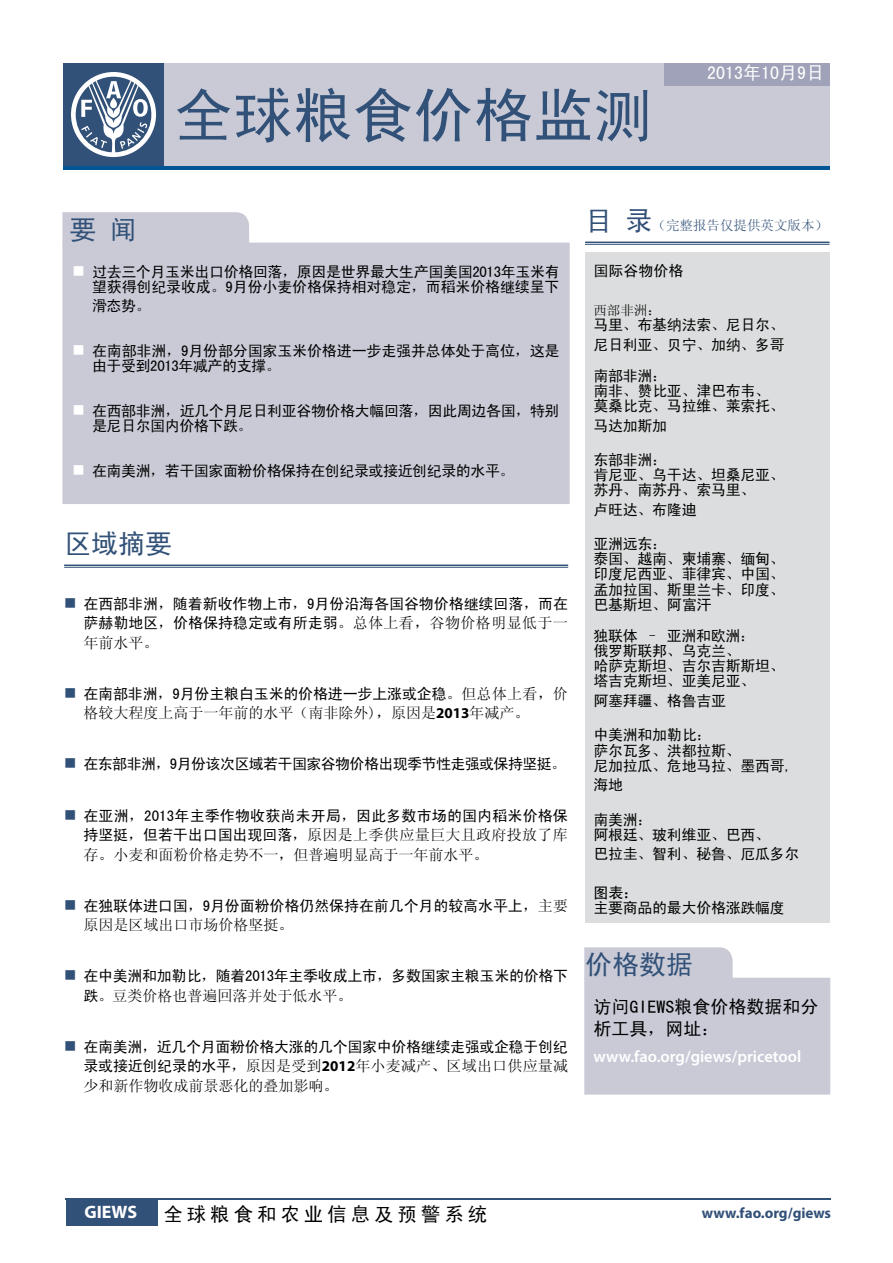
<style>
.page{position:relative;width:893px;height:1263px;background:#fff}
.page>*{position:absolute;margin:0;border:0;box-sizing:border-box;transform-origin:0 0}
.t1{font:60px "Sim Hei";color:#325178}
.t2{font:27px "Sim Hei";color:#325178}
.t3{font:19.5px "Sim Hei";letter-spacing:.2em;color:#000}
.t4{font:18px/21.6px "Sim Hei";color:#000}
.t5{font:18px "Sim Hei";color:#fff}
.t6{font:700 18px "Myriad Pro";color:#fff}
.t7{font:600 16.5px "Myriad Pro";color:#fff}
.t8{font:15px/15px "Sim Hei";letter-spacing:-.02em;color:#000}
.t9{font:15px/19.5px "Sim Sun";color:#000}
.t10{font:15px "Sim Hei";letter-spacing:-.04em;color:#000}
.t11{font:15px "Sim Hei";letter-spacing:.01em;color:#000}
.t12{font:700 15px "Myriad Pro";color:#325178}
.t13{font:13.5px "Sim Sun";color:#325178}
.t14{font:13.5px "Sim Sun";color:#000}
.s1{font-family:"Sim Hei";font-size:27px}
.s2{color:#fff}
.s3{color:#325178}
.s4{font-family:"Sim Sun"}
.s5{font-family:"Myriad Pro";font-weight:700}
.s6{font-family:"Sim Hei"}
.s7{font-family:"Sim Sun";font-size:16.5px}
</style>
<div class="page">
<div style="left:63px;top:63px;width:767px;height:105px;background:#325178"></div>
<div style="left:164px;top:63px;width:666px;height:106px;background:#c9cad6"></div>
<hr style="left:66px;top:1198px;width:765px;height:2px;background:#325178">
<hr style="left:63px;top:166px;width:767px;height:3px;background:#005596">
<svg style="left:71px;top:72px;width:85px;height:85px"></svg>
<div style="left:66px;top:1200px;width:92px;height:26px;background:#325178"></div>
<div style="left:664px;top:63px;width:166px;height:23px;background:#9fa2b8"></div>
<div style="left:585px;top:252px;width:245px;height:671px;background:#dcddde"></div>
<hr style="left:585px;top:242px;width:245px;height:1px;background:#325178">
<hr style="left:585px;top:244px;width:245px;height:1px;background:#325178">
<hr style="left:64px;top:564px;width:504px;height:2px;background:#325178">
<hr style="left:64px;top:567px;width:504px;height:1px;background:#325178">
<div style="left:62px;top:243px;width:508px;height:261px;background:#c9cad6;border:2px solid #c9cad6"></div>
<div style="left:62px;top:212px;width:187px;height:32px;background:#c9cad6"></div>
<div style="left:584px;top:978px;width:246px;height:116px;background:#c9cad6"></div>
<div style="left:584px;top:947px;width:149px;height:32px;background:#c9cad6"></div>
<h2 class="t2" style="left:69px;top:216px;width:69px">要 闻</h2>
<h1 class="t1" style="left:173px;top:85px;width:481px">全球粮食价格监测</h1>
<p class="t5" style="left:707px;top:63px;width:118px">2013年10月9日</p>
<p class="t13" style="left:585px;top:218px;width:244px"><span class="s1">目 录</span>（完整报告仅提供英文版本）</p>
<p class="t8" style="left:73px;top:264px;width:489px;text-align:right"><span class="s2">■</span> 过去三个月玉米出口价格回落，原因是世界最大生产国美国2013年玉米有望获得创纪录收成。9月份小麦价格保持相对稳定，而稻米价格继续呈下</p>
<p class="t8" style="left:92px;top:298px;width:60px">滑态势。</p>
<p class="t8" style="left:92px;top:343px;width:469px;text-indent:-19px"><span class="s2">■</span> 在南部非洲，9月份部分国家玉米价格进一步走强并总体处于高位，这是由于受到2013年减产的支撑。</p>
<p class="t8" style="left:92px;top:403px;width:469px;text-indent:-19px"><span class="s2">■</span> 在西部非洲，近几个月尼日利亚谷物价格大幅回落，因此周边各国，特别是尼日尔国内价格下跌。</p>
<p class="t8" style="left:73px;top:464px;width:443px"><span class="s2">■</span> 在南美洲，若干国家面粉价格保持在创纪录或接近创纪录的水平。</p>
<h2 class="t2" style="left:64px;top:529px;width:109px">区域摘要</h2>
<p class="t8" style="left:64px;top:594px;width:506px;line-height:19.5px;text-align:right"><span class="s3">■</span> 在西部非洲，随着新收作物上市，9月份沿海各国谷物价格继续回落，而在萨赫勒地区，价格保持稳定或有所走弱。<span class="s4">总体上看，谷物价格明显低于一</span></p>
<p class="t9" style="left:83px;top:633px;width:76px">年前水平。</p>
<p class="t8" style="left:64px;top:686px;width:505px"><span class="s3">■</span> 在南部非洲，9月份主粮白玉米的价格进一步上涨或企稳。<span class="s4">但总体上看，价</span></p>
<p class="t9" style="left:83px;top:703px;width:447px">格较大程度上高于一年前的水平（南非除外)，原因是<span class="s5">2013</span>年减产。</p>
<p class="t10" style="left:64px;top:757px;width:504px"><span class="s3">■</span> 在东部非洲，9月份该次区域若干国家谷物价格出现季节性走强或保持坚挺。</p>
<p class="t11" style="left:64px;top:808px;width:505px"><span class="s3">■</span> 在亚洲，2013年主季作物收获尚未开局，因此多数市场的国内稻米价格保</p>
<p class="t9" style="left:83px;top:825px;width:486px"><span class="s6">持坚挺，但若干出口国出现回落，</span>原因是上季供应量巨大且政府投放了库存。小麦和面粉价格走势不一，但普遍明显高于一年前水平。</p>
<p class="t8" style="left:64px;top:898px;width:506px"><span class="s3">■</span> 在独联体进口国，9月份面粉价格仍然保持在前几个月的较高水平上，<span class="s4">主要</span></p>
<p class="t9" style="left:83px;top:915px;width:211px">原因是区域出口市场价格坚挺。</p>
<p class="t8" style="left:64px;top:968px;width:506px"><span class="s3">■</span> 在中美洲和加勒比，随着2013年主季收成上市，多数国家主粮玉米的价格下</p>
<p class="t9" style="left:83px;top:985px;width:271px"><span class="s6">跌。</span>豆类价格也普遍回落并处于低水平。</p>
<p class="t8" style="left:64px;top:1039px;width:505px"><span class="s3">■</span> 在南美洲，近几个月面粉价格大涨的几个国家中价格继续走强或企稳于创纪</p>
<p class="t9" style="left:83px;top:1056px;width:486px"><span class="s6">录或接近创纪录的水平，</span>原因是受到<span class="s5">2012</span>年小麦减产、区域出口供应量减少和新作物收成前景恶化的叠加影响。</p>
<p class="t8" style="left:593px;top:263px;width:91px">国际谷物价格</p>
<p class="t14" style="left:593px;top:304px;width:69px">西部非洲：</p>
<p class="t8" style="left:593px;top:315px;width:193px;line-height:19.5px">马里、布基纳法索、尼日尔、尼日利亚、贝宁、加纳、多哥</p>
<p class="t8" style="left:593px;top:368px;width:193px">南部非洲：<br>南非、赞比亚、津巴布韦、莫桑比克、马拉维、莱索托、</p>
<p class="t8" style="left:593px;top:418px;width:75px">马达加斯加</p>
<p class="t8" style="left:593px;top:452px;width:193px">东部非洲：<br>肯尼亚、乌干达、坦桑尼亚、苏丹、南苏丹、索马里、</p>
<p class="t8" style="left:593px;top:502px;width:105px">卢旺达、布隆迪</p>
<p class="t8" style="left:593px;top:536px;width:193px">亚洲远东：<br>泰国、越南、柬埔寨、缅甸、印度尼西亚、菲律宾、中国、孟加拉国、斯里兰卡、印度、巴基斯坦、阿富汗</p>
<p class="t8" style="left:593px;top:628px;width:193px">独联体 – 亚洲和欧洲：<br>俄罗斯联邦、乌克兰、<br>哈萨克斯坦、吉尔吉斯斯坦、塔吉克斯坦、亚美尼亚、</p>
<p class="t8" style="left:593px;top:693px;width:134px">阿塞拜疆、格鲁吉亚</p>
<p class="t8" style="left:593px;top:728px;width:200px">中美洲和加勒比：<br>萨尔瓦多、洪都拉斯、<br>尼加拉瓜、危地马拉、墨西哥,</p>
<p class="t8" style="left:593px;top:777px;width:31px">海地</p>
<p class="t8" style="left:593px;top:812px;width:178px">南美洲：<br>阿根廷、玻利维亚、巴西、</p>
<p class="t8" style="left:593px;top:846px;width:208px">巴拉圭、智利、秘鲁、厄瓜多尔</p>
<p class="t8" style="left:593px;top:885px;width:193px">图表<span class="s7">：<br></span>主要商品的最大价格涨跌幅度</p>
<h2 class="t2" style="left:585px;top:951px;width:109px">价格数据</h2>
<p class="t4" style="left:593px;top:996px;width:226px">访问GIEWS粮食价格数据和分析工具，网址：</p>
<p class="t7" style="left:593px;top:1046px;width:209px">www.fao.org/giews/pricetool</p>
<p class="t6" style="left:84px;top:1200px;width:54px">GIEWS</p>
<h3 class="t3" style="left:164px;top:1204px;width:325px">全球粮食和农业信息及预警系统</h3>
<p class="t12" style="left:702px;top:1203px;width:131px">www.fao.org/giews</p>
</div>
